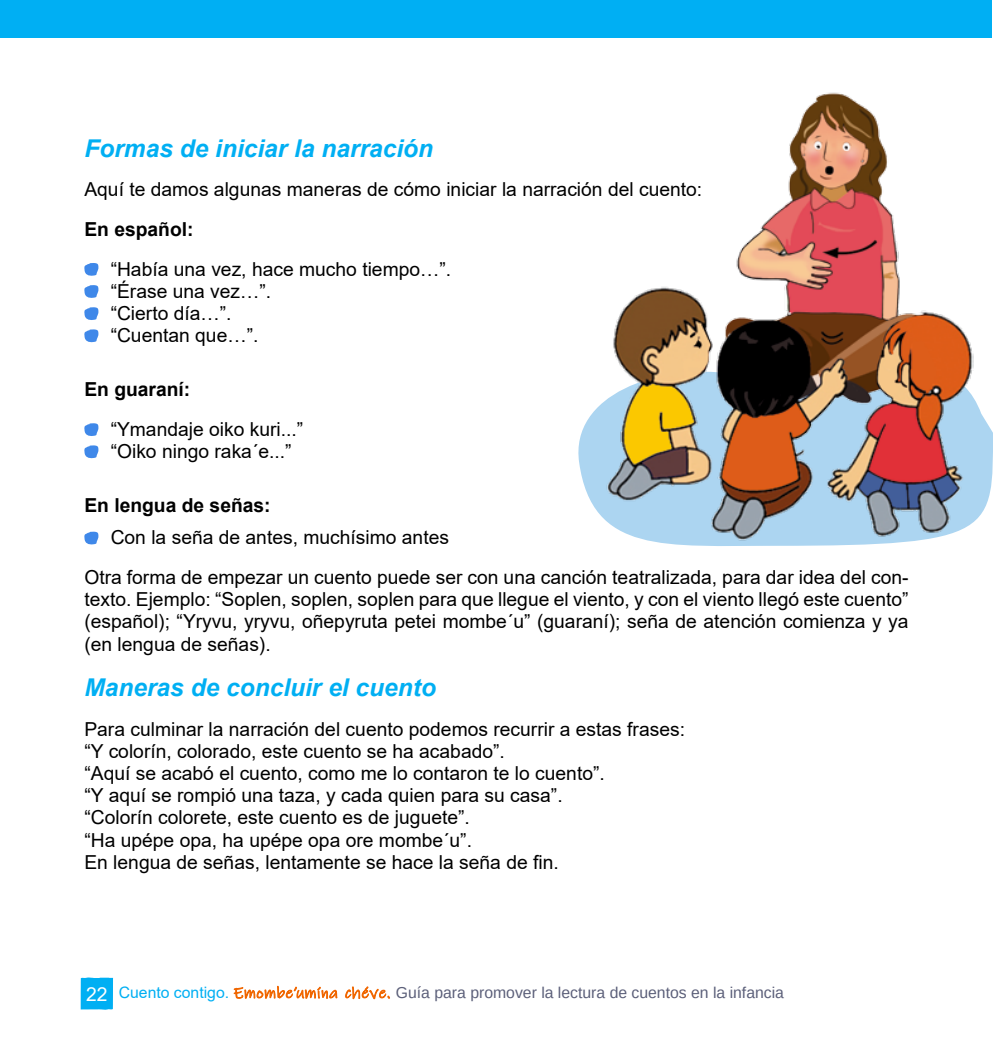
<style>
.page{position:relative;width:993px;height:1042px;background:#fff}
.page>*{position:absolute;margin:0;border:0;box-sizing:border-box;transform-origin:0 0}
.t1{font:italic 700 24.5px "Arial";color:#00aff3}
.t2{font:19.25px/22.2px "Arial";color:#000}
.t3{font:700 19.25px "Arial";color:#000}
.t4{font:15.75px "Arimo";color:#5b5f79}
.s1{font-family:"Arial";font-size:19.25px;color:#fff}
.s2{font-family:"Arial";color:#00aff3}
.s3{font-family:"Ink Free";color:#f06600}
</style>
<div class="page">
<svg style="left:81px;top:977px;width:32px;height:32px"></svg>
<svg style="left:233px;top:985px;width:104px;height:14px"></svg>
<svg style="left:345px;top:986px;width:45px;height:14px"></svg>
<div style="left:0;top:0;width:991px;height:38px;background:#00aff3"></div>
<svg style="left:578px;top:353px;width:414px;height:193px"></svg>
<svg style="left:84px;top:263px;width:14px;height:13px"></svg>
<svg style="left:84px;top:285px;width:14px;height:13px"></svg>
<svg style="left:84px;top:307px;width:14px;height:13px"></svg>
<svg style="left:84px;top:329px;width:14px;height:13px"></svg>
<svg style="left:84px;top:423px;width:14px;height:13px"></svg>
<svg style="left:84px;top:445px;width:14px;height:13px"></svg>
<svg style="left:84px;top:531px;width:14px;height:14px"></svg>
<img style="left:603px;top:92px;width:370px;height:450px">
<p class="t1" style="left:84px;top:132px;width:350px">Formas de iniciar la narración</p>
<p class="t2" style="left:84px;top:178px;width:619px">Aquí te damos algunas maneras de cómo iniciar la narración del cuento:</p>
<p class="t3" style="left:84px;top:216px;width:111px">En español:</p>
<p class="t2" style="left:111px;top:258px;width:342px">“Había una vez, hace mucho tiempo…”. “Érase una vez…”.<br>“Cierto día…”.<br>“Cuentan que…”.</p>
<p class="t3" style="left:84px;top:376px;width:107px">En guaraní:</p>
<p class="t2" style="left:111px;top:418px;width:194px">“Ymandaje oiko kuri...” “Oiko ningo raka´e...”</p>
<p class="t3" style="left:84px;top:492px;width:188px">En lengua de señas:</p>
<p class="t2" style="left:84px;top:518px;width:825px;line-height:39.6px;text-indent:26px">Con la seña de antes, muchísimo antes<br>Otra forma de empezar un cuento puede ser con una canción teatralizada, para dar idea del con-</p>
<p class="t2" style="left:84px;top:588px;width:825px;text-align:justify">texto. Ejemplo: “Soplen, soplen, soplen para que llegue el viento, y con el viento llegó este cuento” (español); “Yryvu, yryvu, oñepyruta petei mombe´u” (guaraní); seña de atención comienza y ya (en lengua de señas).</p>
<p class="t1" style="left:84px;top:671px;width:353px">Maneras de concluir el cuento</p>
<p class="t2" style="left:84px;top:718px;width:602px">Para culminar la narración del cuento podemos recurrir a estas frases: “Y colorín, colorado, este cuento se ha acabado”.<br>“Aquí se acabó el cuento, como me lo contaron te lo cuento”.<br>“Y aquí se rompió una taza, y cada quien para su casa”.<br>“Colorín colorete, este cuento es de juguete”.<br>“Ha upépe opa, ha upépe opa ore mombe´u”.<br>En lengua de señas, lentamente se hace la seña de fin.</p>
<p class="t4" style="left:86px;top:982px;width:699px"><span class="s1">22</span> <span class="s2">Cuento contigo.</span> <span class="s3">Emombe’umína chéve.</span> Guía para promover la lectura de cuentos en la infancia</p>
</div>
